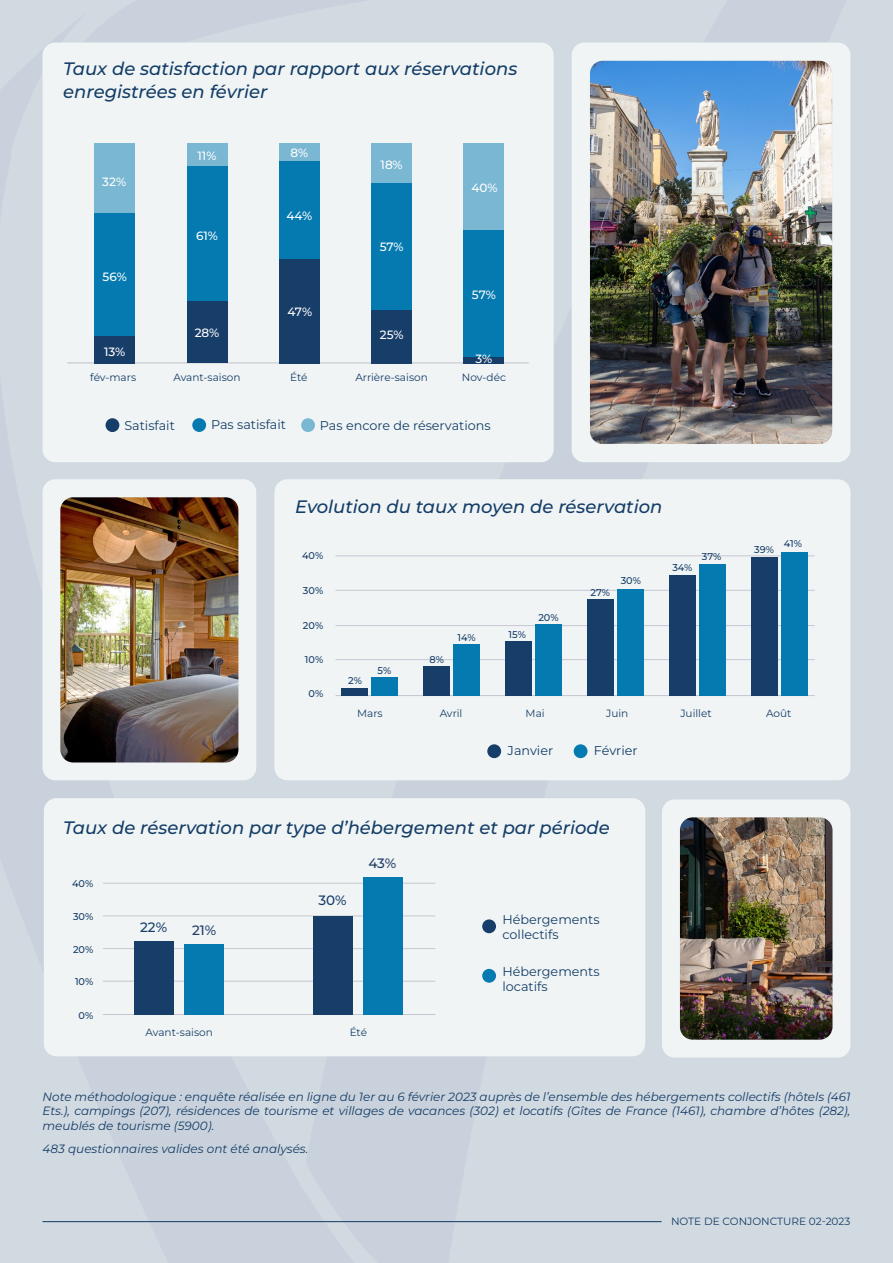
<style>
.page{position:relative;width:893px;height:1263px;background:#fff}
.page>*{position:absolute;margin:0;border:0;box-sizing:border-box;transform-origin:0 0}
.t1{font:italic 500 18px/22.5px "Montserrat";color:#153e67}
.t2{font:500 13.5px "Montserrat";color:#173d69}
.t3{font:500 13.5px "Montserrat";color:#213c66}
.t4{font:12.75px/15.3px "Montserrat";color:#153e67}
.t5{font:italic 12px/14.4px "Montserrat";color:#153d67;text-align:justify}
.t6{font:500 12px "Montserrat";color:#fff}
.t7{font:10.5px "Montserrat";color:#153e67}
.t8{font:10.5px "Montserrat";color:#153d64}
.t9{font:500 9.75px "Montserrat";color:#173e68}
</style>
<div class="page">
<div style="left:437px;top:0;width:456px;height:1263px;background:#d1d9e1"></div>
<div style="left:41px;top:0;width:706px;height:118px;background:#d1d9e1"></div>
<div style="left:0;top:14px;width:437px;height:1249px;background:#cbd4dd"></div>
<svg style="left:42px;top:1221px;width:619px;height:1px"></svg>
<div style="left:43px;top:43px;width:511px;height:419px;background:#f0f4f5;border-radius:13px"></div>
<div style="left:274px;top:479px;width:576px;height:301px;background:#f0f4f5;border-radius:13px"></div>
<div style="left:44px;top:798px;width:601px;height:258px;background:#f0f4f5;border-radius:13px"></div>
<div style="left:662px;top:799px;width:188px;height:258px;background:#f0f4f5;border-radius:13px"></div>
<hr style="left:67px;top:362px;width:462px;height:1px;background:#c7c7d1">
<hr style="left:335px;top:695px;width:480px;height:1px;background:#c7c7d1">
<hr style="left:335px;top:659px;width:480px;height:1px;background:#c7c7d1">
<hr style="left:335px;top:625px;width:480px;height:1px;background:#c7c7d1">
<hr style="left:335px;top:590px;width:480px;height:1px;background:#c7c7d1">
<hr style="left:335px;top:555px;width:480px;height:1px;background:#c7c7d1">
<div style="left:95px;top:213px;width:40px;height:123px;background:#057ab0"></div>
<div style="left:187px;top:166px;width:40px;height:146px;background:#057ab0"></div>
<div style="left:279px;top:161px;width:40px;height:98px;background:#057ab0"></div>
<div style="left:95px;top:143px;width:40px;height:70px;background:#7ab7d2"></div>
<svg style="left:187px;top:143px;width:40px;height:23px"></svg>
<div style="left:279px;top:143px;width:40px;height:18px;background:#7ab7d2"></div>
<div style="left:95px;top:336px;width:40px;height:27px;background:#173d69"></div>
<div style="left:187px;top:301px;width:40px;height:62px;background:#173d69"></div>
<div style="left:279px;top:259px;width:40px;height:104px;background:#173d69"></div>
<div style="left:371px;top:184px;width:41px;height:134px;background:#057ab0"></div>
<div style="left:464px;top:230px;width:40px;height:131px;background:#057ab0"></div>
<div style="left:371px;top:143px;width:41px;height:41px;background:#7ab7d2"></div>
<div style="left:464px;top:143px;width:40px;height:87px;background:#7ab7d2"></div>
<div style="left:371px;top:310px;width:41px;height:53px;background:#173d69"></div>
<div style="left:464px;top:357px;width:40px;height:6px;background:#173d69"></div>
<div style="left:106px;top:418px;width:13px;height:14px;background:#173d69;border-radius:50%"></div>
<div style="left:192px;top:418px;width:14px;height:14px;background:#057ab0;border-radius:50%"></div>
<div style="left:301px;top:418px;width:14px;height:14px;background:#7ab7d2;border-radius:50%"></div>
<div style="left:572px;top:43px;width:278px;height:419px;background:#f0f4f5;border-radius:13px"></div>
<img style="left:590px;top:61px;width:242px;height:383px">
<div style="left:487px;top:744px;width:14px;height:14px;background:#173d69;border-radius:50%"></div>
<div style="left:574px;top:744px;width:13px;height:14px;background:#057ab0;border-radius:50%"></div>
<hr style="left:103px;top:1014px;width:332px;height:1px;background:#c7c7d1">
<hr style="left:103px;top:981px;width:332px;height:1px;background:#c7c7d1">
<hr style="left:103px;top:948px;width:332px;height:1px;background:#c7c7d1">
<hr style="left:103px;top:915px;width:332px;height:1px;background:#c7c7d1">
<hr style="left:103px;top:883px;width:332px;height:1px;background:#c7c7d1">
<div style="left:134px;top:941px;width:40px;height:74px;background:#173d69"></div>
<div style="left:313px;top:916px;width:39px;height:99px;background:#173d69"></div>
<div style="left:185px;top:944px;width:39px;height:71px;background:#057ab0"></div>
<div style="left:363px;top:877px;width:40px;height:138px;background:#057ab0"></div>
<div style="left:482px;top:919px;width:14px;height:14px;background:#173d69;border-radius:50%"></div>
<div style="left:482px;top:969px;width:14px;height:14px;background:#057ab0;border-radius:50%"></div>
<div style="left:342px;top:688px;width:26px;height:8px;background:#173d69"></div>
<div style="left:371px;top:677px;width:27px;height:19px;background:#057ab0"></div>
<div style="left:669px;top:575px;width:27px;height:121px;background:#173d69"></div>
<div style="left:699px;top:565px;width:26px;height:131px;background:#057ab0"></div>
<div style="left:751px;top:557px;width:26px;height:139px;background:#173d69"></div>
<div style="left:781px;top:552px;width:26px;height:144px;background:#057ab0"></div>
<div style="left:587px;top:599px;width:27px;height:97px;background:#173d69"></div>
<div style="left:617px;top:589px;width:27px;height:107px;background:#057ab0"></div>
<div style="left:505px;top:641px;width:27px;height:55px;background:#173d69"></div>
<div style="left:535px;top:625px;width:27px;height:71px;background:#057ab0"></div>
<div style="left:424px;top:666px;width:26px;height:30px;background:#173d69"></div>
<div style="left:453px;top:645px;width:27px;height:51px;background:#057ab0"></div>
<div style="left:43px;top:479px;width:213px;height:301px;background:#f0f4f5;border-radius:13px"></div>
<img style="left:60px;top:497px;width:178px;height:265px">
<img style="left:680px;top:817px;width:152px;height:223px">
<h1 class="t1" style="left:63px;top:57px;width:456px">Taux de satisfaction par rapport aux réservations enregistrées en février</h1>
<p class="t6" style="left:102px;top:174px;width:25px">32%</p>
<p class="t6" style="left:103px;top:268px;width:26px">56%</p>
<p class="t6" style="left:104px;top:343px;width:23px">13%</p>
<p class="t6" style="left:198px;top:148px;width:20px">11%</p>
<p class="t6" style="left:290px;top:145px;width:19px">8%</p>
<p class="t6" style="left:196px;top:227px;width:23px">61%</p>
<p class="t6" style="left:195px;top:325px;width:26px">28%</p>
<p class="t6" style="left:286px;top:207px;width:27px">44%</p>
<p class="t6" style="left:287px;top:304px;width:26px">47%</p>
<p class="t7" style="left:90px;top:370px;width:47px">fév-mars</p>
<p class="t7" style="left:173px;top:370px;width:69px">Avant-saison</p>
<p class="t7" style="left:290px;top:370px;width:19px">Été</p>
<p class="t6" style="left:381px;top:157px;width:24px">18%</p>
<p class="t6" style="left:380px;top:239px;width:26px">57%</p>
<p class="t6" style="left:380px;top:327px;width:25px">25%</p>
<p class="t6" style="left:471px;top:180px;width:28px">40%</p>
<p class="t6" style="left:472px;top:286px;width:26px">57%</p>
<p class="t6" style="left:475px;top:350px;width:18px">3%</p>
<p class="t7" style="left:355px;top:370px;width:74px">Arrière-saison</p>
<p class="t7" style="left:462px;top:370px;width:46px">Nov-déc</p>
<p class="t4" style="left:124px;top:417px;width:52px">Satisfait</p>
<p class="t4" style="left:211px;top:417px;width:76px">Pas satisfait</p>
<p class="t4" style="left:320px;top:417px;width:172px">Pas encore de réservations</p>
<h1 class="t1" style="left:295px;top:495px;width:369px">Evolution du taux moyen de réservation</h1>
<p class="t9" style="left:302px;top:549px;width:23px">40%</p>
<p class="t9" style="left:303px;top:584px;width:22px">30%</p>
<p class="t9" style="left:303px;top:619px;width:22px">20%</p>
<p class="t9" style="left:305px;top:653px;width:20px">10%</p>
<p class="t9" style="left:309px;top:687px;width:16px">0%</p>
<p class="t9" style="left:348px;top:674px;width:15px">2%</p>
<p class="t9" style="left:378px;top:664px;width:15px">5%</p>
<p class="t7" style="left:357px;top:706px;width:27px">Mars</p>
<p class="t9" style="left:430px;top:653px;width:16px">8%</p>
<p class="t9" style="left:458px;top:631px;width:20px">14%</p>
<p class="t7" style="left:440px;top:706px;width:24px">Avril</p>
<p class="t9" style="left:509px;top:628px;width:19px">15%</p>
<p class="t9" style="left:538px;top:611px;width:22px">20%</p>
<p class="t7" style="left:526px;top:706px;width:21px">Mai</p>
<p class="t9" style="left:590px;top:586px;width:21px">27%</p>
<p class="t9" style="left:621px;top:574px;width:22px">30%</p>
<p class="t7" style="left:606px;top:706px;width:24px">Juin</p>
<p class="t4" style="left:508px;top:742px;width:47px">Janvier</p>
<p class="t4" style="left:594px;top:742px;width:45px">Février</p>
<p class="t9" style="left:672px;top:561px;width:22px">34%</p>
<p class="t9" style="left:702px;top:550px;width:21px">37%</p>
<p class="t7" style="left:680px;top:706px;width:33px">Juillet</p>
<h1 class="t1" style="left:63px;top:815px;width:548px">Taux de réservation par type d’hébergement et par période</h1>
<p class="t9" style="left:72px;top:877px;width:23px">40%</p>
<p class="t9" style="left:73px;top:910px;width:22px">30%</p>
<p class="t9" style="left:73px;top:943px;width:22px">20%</p>
<p class="t9" style="left:75px;top:975px;width:20px">10%</p>
<p class="t9" style="left:79px;top:1009px;width:16px">0%</p>
<p class="t2" style="left:140px;top:918px;width:29px">22%</p>
<p class="t3" style="left:192px;top:921px;width:26px">21%</p>
<p class="t2" style="left:318px;top:891px;width:30px">30%</p>
<p class="t3" style="left:368px;top:854px;width:29px">43%</p>
<p class="t7" style="left:146px;top:1025px;width:69px">Avant-saison</p>
<p class="t7" style="left:350px;top:1025px;width:19px">Été</p>
<p class="t4" style="left:502px;top:911px;width:99px">Hébergements collectifs</p>
<p class="t4" style="left:502px;top:963px;width:99px">Hébergements locatifs</p>
<p class="t9" style="left:754px;top:543px;width:21px">39%</p>
<p class="t9" style="left:784px;top:537px;width:20px">41%</p>
<p class="t7" style="left:766px;top:706px;width:27px">Août</p>
<p class="t5" style="left:43px;top:1089px;width:809px">Note méthodologique : enquête réalisée en ligne du 1er au 6 février 2023 auprès de l’ensemble des hébergements collectifs (hôtels (461<br>Ets.), campings (207), résidences de tourisme et villages de vacances (302) et locatifs (Gîtes de France (1461), chambre d’hôtes (282), meublés de tourisme (5900).</p>
<p class="t5" style="left:43px;top:1141px;width:267px">483 questionnaires valides ont été analysés.</p>
<p class="t8" style="left:671px;top:1214px;width:181px">NOTE DE CONJONCTURE 02-2023</p>
</div>
